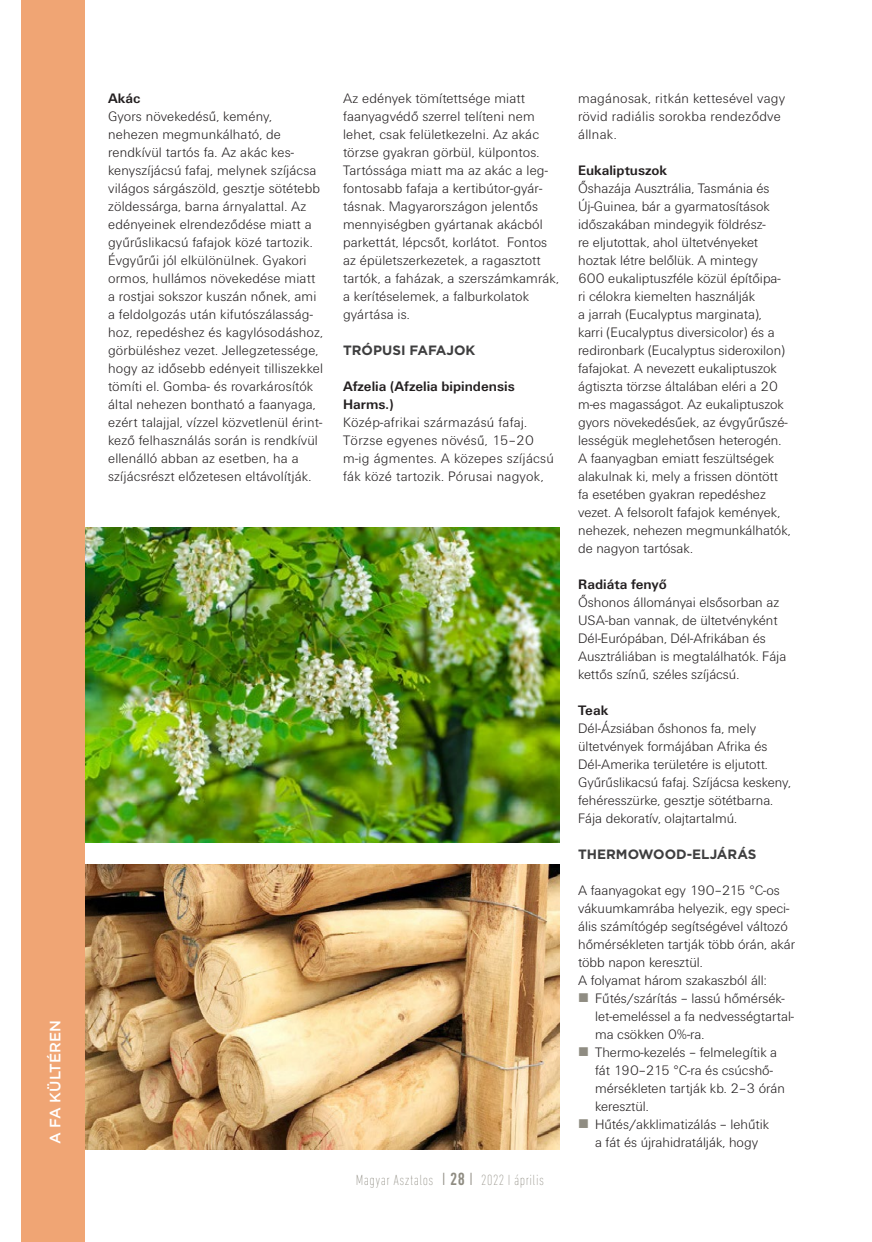
<style>
.page{position:relative;width:872px;height:1242px;background:#fff}
.page>*{position:absolute;margin:0;border:0;box-sizing:border-box;transform-origin:0 0}
.t1{font:200 condensed 15px "DIN Next LT Pro";letter-spacing:.03em;color:#8f8c82}
.t2{font:500 15px "Gotham";color:#fff}
.Kenyér{font:14.25px/18px "U001 Lig";color:#231f20}
.Kenyér-2{font:14.25px/18px "U001 Lig";letter-spacing:.02em;color:#231f20}
.Kenyér-3{font:700 14.25px "U001";color:#231f20}
.Alcím{font:700 13.5px "Gotham";color:#3e3e3f}
.s1{font-weight:300;font-size:18px}
.s2{font-weight:500;font-size:18px}
.s3{font-family:"Liberation Sans";font-size:18px;color:#8f8c82}
</style>
<div class="page">
<div style="left:21px;top:0;width:64px;height:1242px;background:#f0a574"></div>
<img style="left:85px;top:527px;width:474px;height:315px">
<img style="left:86px;top:864px;width:473px;height:285px">
<p class="t2" style="left:45px;top:1143px;width:125px;rotate:-90deg">A FA KÜLTÉREN</p>
<p class="Kenyér-3" style="left:108px;top:90px;width:34px">Akác</p>
<p class="Kenyér" style="left:108px;top:108px;width:216px">Gyors növekedésű, kemény, nehezen megmunkálható, de rendkívül tartós fa. Az akác kes&shy;kenyszíjácsú fafaj, melynek szíjácsa világos sárgászöld, gesztje sötétebb zöldessárga, barna árnyalattal. Az edényeinek elrendeződése miatt a gyűrűslikacsú fafajok közé tartozik.<br>Évgyűrűi jól elkülönülnek. Gyakori ormos, hullámos növekedése miatt a rostjai sokszor kuszán nőnek, ami a feldolgozás után kifutószálasság&shy;hoz, repedéshez és kagylósodáshoz, görbüléshez vezet. Jellegzetessége, hogy az idősebb edényeit tilliszekkel tömíti el. Gomba- és rovarkárosítók által nehezen bontható a faanyaga, ezért talajjal, vízzel közvetlenül érint&shy;kező felhasználás során is rendkívül ellenálló abban az esetben, ha a szíjácsrészt előzetesen eltávolítják.</p>
<p class="Kenyér" style="left:343px;top:90px;width:217px">Az edények tömítettsége miatt faanyagvédő szerrel telíteni nem lehet, csak felületkezelni. Az akác törzse gyakran görbül, külpontos.<br>Tartóssága miatt ma az akác a leg&shy;fontosabb fafaja a kertibútor-gyár&shy;tásnak. Magyarországon jelentős mennyiségben gyártanak akácból parkettát, lépcsőt, korlátot. Fontos az épületszerkezetek, a ragasztott tartók, a faházak, a szerszámkamrák, a kerítéselemek, a falburkolatok gyártása is.</p>
<p class="Alcím" style="left:343px;top:341px;width:134px">TRÓPUSI FAFAJOK</p>
<p class="Kenyér-3" style="left:343px;top:378px;width:173px">Afzelia (Afzelia bipindensis</p>
<p class="Kenyér-3" style="left:343px;top:396px;width:52px">Harms.)</p>
<p class="Kenyér-2" style="left:343px;top:414px;width:212px">Közép-afrikai származású fafaj.<br>Törzse egyenes növésű, 15–20 m-ig ágmentes. A közepes szíjácsú fák közé tartozik. Pórusai nagyok,</p>
<p class="t1" style="left:356px;top:1171px;width:190px">Magyar Asztalos <span class="s1">I</span> <span class="s2">28</span> <span class="s1">I</span> 2022 I április</p>
<p class="Kenyér-2" style="left:578px;top:90px;width:209px">magánosak, ritkán kettesével vagy rövid radiális sorokba rendeződve állnak.</p>
<p class="Kenyér-3" style="left:578px;top:162px;width:90px">Eukaliptuszok</p>
<p class="Kenyér" style="left:578px;top:180px;width:214px">Őshazája Ausztrália, Tasmánia és Új-Guinea, bár a gyarmatosítások időszakában mindegyik földrész-<br>re eljutottak, ahol ültetvényeket hoztak létre belőlük. A mintegy<br>600 eukaliptuszféle közül építőipa&shy;ri célokra kiemelten használják<br>a jarrah (Eucalyptus marginata),<br>karri (Eucalyptus diversicolor) és a redironbark (Eucalyptus sideroxilon) fafajokat. A nevezett eukaliptuszok ágtiszta törzse általában eléri a 20 m-es magasságot. Az eukaliptuszok gyors növekedésűek, az évgyűrűszé&shy;lességük meglehetősen heterogén.<br>A faanyagban emiatt feszültségek alakulnak ki, mely a frissen döntött fa esetében gyakran repedéshez vezet. A felsorolt fafajok kemények, nehezek, nehezen megmunkálhatók, de nagyon tartósak.</p>
<p class="Kenyér-3" style="left:578px;top:576px;width:90px">Radiáta fenyő</p>
<p class="Kenyér" style="left:578px;top:594px;width:210px">Őshonos állományai elsősorban az USA-ban vannak, de ültetvényként Dél-Európában, Dél-Afrikában és Ausztráliában is megtalálhatók. Fája kettős színű, széles szíjácsú.</p>
<p class="Kenyér-3" style="left:578px;top:702px;width:32px">Teak</p>
<p class="Kenyér" style="left:578px;top:720px;width:214px">Dél-Ázsiában őshonos fa, mely ültetvények formájában Afrika és Dél-Amerika területére is eljutott.<br>Gyűrűslikacsú fafaj. Szíjácsa keskeny, fehéresszürke, gesztje sötétbarna.<br>Fája dekoratív, olajtartalmú.</p>
<p class="Alcím" style="left:578px;top:845px;width:180px">THERMOWOOD-ELJÁRÁS</p>
<p class="Kenyér" style="left:578px;top:882px;width:218px">A faanyagokat egy 190–215 °C-os vákuumkamrába helyezik, egy speci&shy;ális számítógép segítségével változó hőmérsékleten tartják több órán, akár több napon keresztül.</p>
<p class="Kenyér" style="left:578px;top:972px;width:190px">A folyamat három szakaszból áll:</p>
<p class="Kenyér" style="left:595px;top:990px;width:200px;text-indent:-17px"><span class="s3">■</span> Fűtés/szárítás – lassú hőmérsék&shy;let-emeléssel a fa nedvességtartal&shy;ma csökken 0%-ra.</p>
<p class="Kenyér" style="left:595px;top:1044px;width:191px;text-indent:-17px"><span class="s3">■</span> Thermo-kezelés – felmelegítik a fát 190–215 °C-ra és csúcshő&shy;mérsékleten tartják kb. 2–3 órán keresztül.</p>
<p class="Kenyér" style="left:578px;top:1116px;width:193px;text-align:center"><span class="s3">■</span> Hűtés/akklimatizálás – lehűtik a fát és újrahidratálják, hogy</p>
</div>
